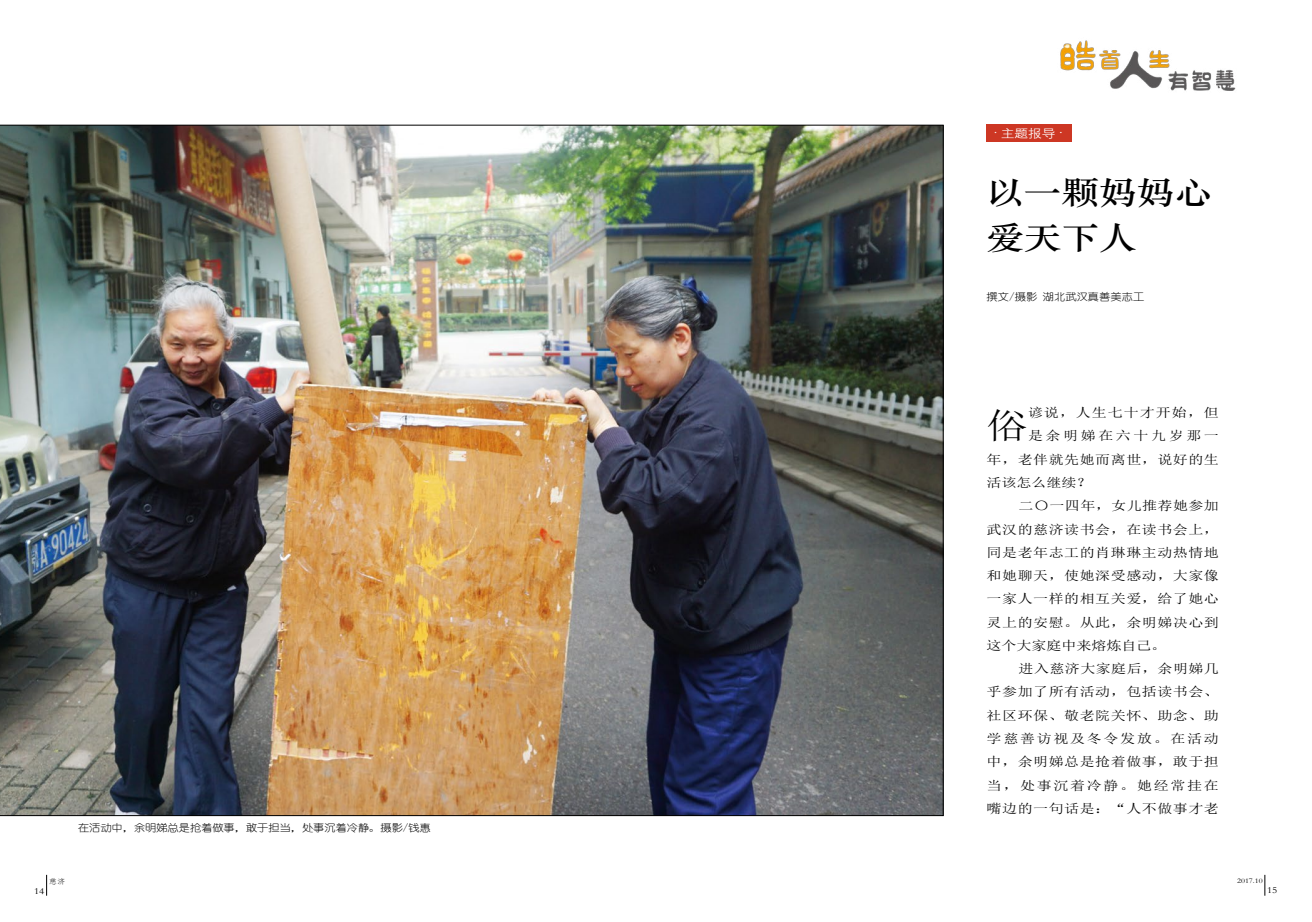
<style>
.page{position:relative;width:1312px;height:922px;background:#fff}
.page>*{position:absolute;margin:0;border:0;box-sizing:border-box;transform-origin:0 0}
.t1{font:35.25px "Sim Sun";color:#000;scale:1.18 1}
.t2{font:31.88px/45px "ST Zhongsong";color:#000;scale:1.18 1}
.t3{font:12.75px "Sim Sun";letter-spacing:.035em;color:#000;scale:1.18 1}
.t4{font:12.75px "Sim Sun";letter-spacing:.115em;color:#000;scale:1.18 1}
.t5{font:12.75px "Sim Sun";letter-spacing:.065em;color:#000;scale:1.18 1}
.t6{font:12.75px "Sim Sun";letter-spacing:-.005em;color:#000;scale:1.18 1}
.t7{font:12.75px "Sim Sun";letter-spacing:.17em;color:#000;scale:1.18 1}
.t8{font:11.75px "Deng Xian";color:#fff;scale:1.18 1}
.t9{font:10.12px "You Yuan";letter-spacing:-.005em;color:#000;scale:1.11 1}
.t10{font:9.38px "Garamond";color:#000;scale:1.18 1}
.t11{font:7.12px "Garamond";color:#000;scale:1.18 1}
.t12{font:7.12px "Adobe Fangsong Std";color:#000;scale:1.18 1}
.s1{font-family:"ST Fangsong"}
</style>
<div class="page">
<img style="left:1060px;top:40px;width:176px;height:51px">
<img style="left:0;top:125px;width:943px;height:690px">
<div style="left:986px;top:124px;width:85px;height:18px;background:#cd3724"></div>
<p class="t8" style="left:993px;top:125px;width:59px"><span class="s1">∙</span> 主题报导 <span class="s1">∙</span></p>
<h2 class="t2" style="left:986px;top:168px;width:192px">以一颗妈妈心爱天下人</h2>
<p class="t9" style="left:986px;top:291px;width:143px">撰文/摄影 湖北武汉真善美志工</p>
<p class="t9" style="left:78px;top:822px;width:319px">在活动中，余明娣总是抢着做事，敢于担当，处事沉着冷静。摄影/钱惠</p>
<p class="t12" style="left:49px;top:876px;width:16px">慈济</p>
<h1 class="t1" style="left:986px;top:408px;width:37px">俗</h1>
<p class="t5" style="left:1027px;top:406px;width:163px">谚说，人生七十才开始，但</p>
<p class="t7" style="left:1027px;top:429px;width:163px">是余明娣在六十九岁那一</p>
<p class="t3" style="left:986px;top:452px;width:198px">年，老伴就先她而离世，说好的生</p>
<p class="t3" style="left:986px;top:476px;width:90px">活该怎么继续？</p>
<p class="t3" style="left:1018px;top:499px;width:171px">二〇一四年，女儿推荐她参加</p>
<p class="t3" style="left:986px;top:522px;width:198px">武汉的慈济读书会，在读书会上，</p>
<p class="t3" style="left:986px;top:545px;width:198px">同是老年志工的肖琳琳主动热情地</p>
<p class="t3" style="left:986px;top:569px;width:198px">和她聊天，使她深受感动，大家像</p>
<p class="t3" style="left:986px;top:592px;width:198px">一家人一样的相互关爱，给了她心</p>
<p class="t3" style="left:986px;top:615px;width:198px">灵上的安慰。从此，余明娣决心到</p>
<p class="t6" style="left:986px;top:638px;width:154px">这个大家庭中来熔炼自己。</p>
<p class="t3" style="left:1018px;top:662px;width:171px">进入慈济大家庭后，余明娣几</p>
<p class="t3" style="left:986px;top:685px;width:198px">乎参加了所有活动，包括读书会、</p>
<p class="t3" style="left:986px;top:708px;width:198px">社区环保、敬老院关怀、助念、助</p>
<p class="t4" style="left:986px;top:731px;width:198px">学慈善访视及冬令发放。在活动</p>
<p class="t3" style="left:986px;top:755px;width:198px">中，余明娣总是抢着做事，敢于担</p>
<p class="t4" style="left:986px;top:778px;width:198px">当，处事沉着冷静。她经常挂在</p>
<p class="t3" style="left:986px;top:801px;width:198px">嘴边的一句话是：“人不做事才老</p>
<p class="t11" style="left:1236px;top:876px;width:23px">2017.10</p>
<p class="t10" style="left:34px;top:884px;width:10px">14</p>
<p class="t10" style="left:1266px;top:883px;width:10px">15</p>
</div>
